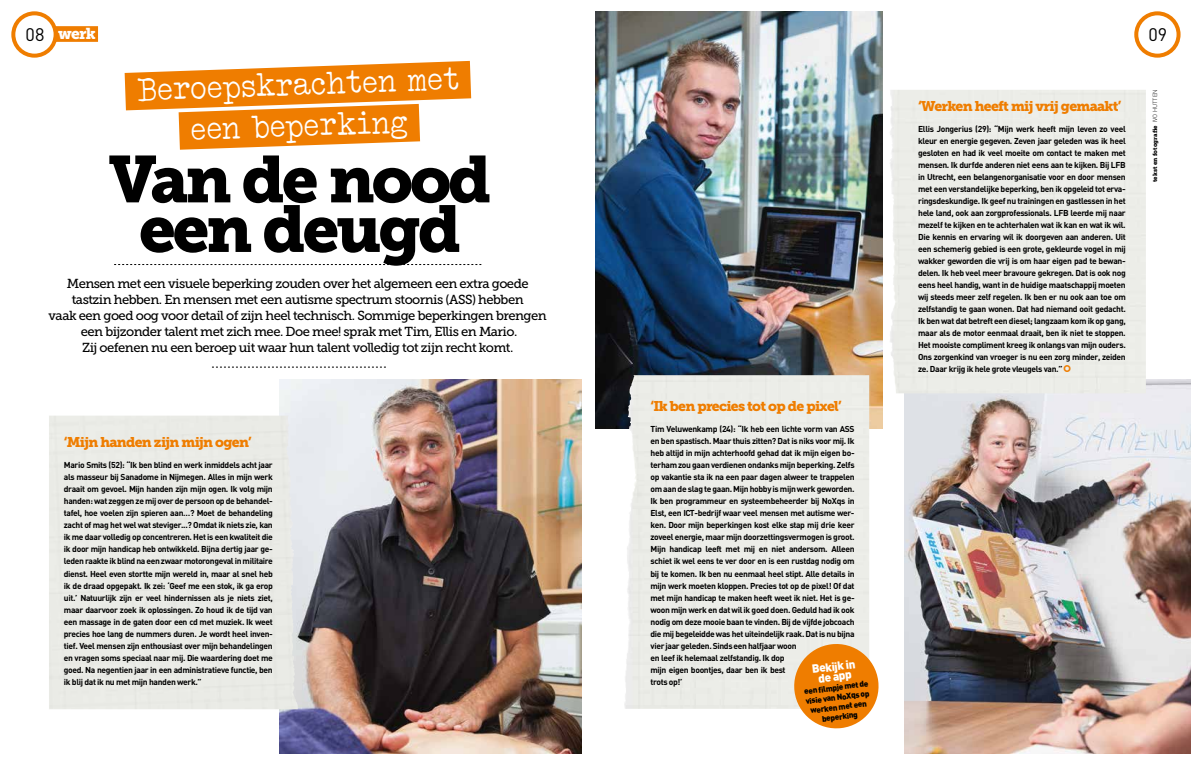
<style>
.page{position:relative;width:1191px;height:766px;background:#fff}
.page>*{position:absolute;margin:0;border:0;box-sizing:border-box;transform-origin:0 0}
.t1{font:65.5px/49.5px "Museo Slab 900";letter-spacing:-.05em;color:#000;text-align:center}
.t2{font:18px "DIN";color:#000}
.t3{font:15.7px "Museo Slab 900";color:#fff}
.t4{font:14px "Museo Slab 900";letter-spacing:-.05em;color:#ef7d00}
.t5{font:13px/16px "Museo Slab 500";letter-spacing:-.04em;color:#000;text-align:center}
.t6{font:900 11.8px/10px "DIN";color:#fff;text-align:center}
.t7{font:700 8.5px/12px "DIN";letter-spacing:-.04em;color:#000;text-align:justify}
.t8{font:900 8.2px/9.8px "DIN";color:#000;text-align:center}
.t9{font:6px "Museo Slab 900";color:#000}
.s1{font-family:"DIN";font-weight:300}
</style>
<div class="page">
<img style="left:280px;top:379px;width:301px;height:374px">
<img style="left:595px;top:11px;width:287px;height:417px">
<img style="left:905px;top:379px;width:286px;height:374px">
<img style="left:627px;top:375px;width:9px;height:169px">
<img style="left:890px;top:90px;width:4px;height:143px">
<svg style="left:114px;top:264px;width:367px;height:1px"></svg>
<svg style="left:212px;top:367px;width:174px;height:1px"></svg>
<div style="left:55px;top:26px;width:43px;height:16px;background:#ef7d00"></div>
<svg style="left:87px;top:41px;width:385px;height:70px"></svg>
<svg style="left:791px;top:641px;width:88px;height:88px;background:#f09e44"></svg>
<div style="left:1134px;top:11px;width:46px;height:47px;border:4px solid #ef7d00;border-radius:50%"></div>
<div style="left:11px;top:11px;width:47px;height:47px;border:4px solid #ef7d00;border-radius:50%"></div>
<svg style="left:1063px;top:365px;width:7px;height:7px"></svg>
<svg style="left:138px;top:67px;width:320px;height:83px"></svg>
<h3 class="t3" style="left:58px;top:24px;width:39px">werk</h3>
<h2 class="t2" style="left:26px;top:24px;width:20px">08</h2>
<h2 class="t2" style="left:1148px;top:24px;width:20px">09</h2>
<h1 class="t1" style="left:109px;top:155px;width:384px">Van de nood een deugd</h1>
<p class="t5" style="left:49px;top:275px;width:500px">Mensen met een visuele beperking zouden over het algemeen een extra goede tastzin hebben. En mensen met een autisme spectrum stoornis (ASS) hebben<br>vaak een goed oog voor detail of zijn heel technisch. Sommige beperkingen brengen een bijzonder talent met zich mee. Doe mee! sprak met Tim, Ellis en Mario.<br>Zij oefenen nu een beroep uit waar hun talent volledig tot zijn recht komt.</p>
<h3 class="t4" style="left:64px;top:433px;width:189px">‘Mijn handen zijn mijn ogen’</h3>
<p class="t7" style="left:64px;top:459px;width:210px">Mario Smits (52): “Ik ben blind en werk inmiddels acht jaar als masseur bij Sanadome in Nijmegen. Alles in mijn werk draait om gevoel. Mijn handen zijn mijn ogen. Ik volg mijn handen: wat zeggen ze mij over de persoon op de behandel&shy;tafel, hoe voelen zijn spieren aan…? Moet de behandeling zacht of mag het wel wat steviger...? Omdat ik niets zie, kan ik me daar volledig op concentreren. Het is een kwaliteit die ik door mijn handicap heb ontwikkeld. Bijna dertig jaar ge&shy;leden raakte ik blind na een zwaar motorongeval in militaire dienst. Heel even stortte mijn wereld in, maar al snel heb ik de draad opgepakt. Ik zei: ‘Geef me een stok, ik ga erop uit.’ Natuurlijk zijn er veel hindernissen als je niets ziet, maar daarvoor zoek ik oplossingen. Zo houd ik de tijd van een massage in de gaten door een cd met muziek. Ik weet precies hoe lang de nummers duren. Je wordt heel inven&shy;tief. Veel mensen zijn enthousiast over mijn behandelingen en vragen soms speciaal naar mij. Die waardering doet me goed. Na negentien jaar in een administratieve functie, ben ik blij dat ik nu met mijn handen werk.”</p>
<h3 class="t4" style="left:650px;top:398px;width:193px">‘Ik ben precies tot op de pixel’</h3>
<p class="t7" style="left:650px;top:423px;width:206px;text-align:left">Tim Veluwenkamp (24): “Ik heb een lichte vorm van ASS en ben spastisch. Maar thuis zitten? Dat is niks voor mij. Ik heb altijd in mijn achterhoofd gehad dat ik mijn eigen bo&shy;terham zou gaan verdienen ondanks mijn beperking. Zelfs op vakantie sta ik na een paar dagen alweer te trappelen om aan de slag te gaan. Mijn hobby is mijn werk geworden.<br>Ik ben programmeur en systeembeheerder bij NoXqs in Elst, een ICT-bedrijf waar veel mensen met autisme wer&shy;ken. Door mijn beperkingen kost elke stap mij drie keer zoveel energie, maar mijn doorzettingsvermogen is groot.<br>Mijn handicap leeft met mij en niet andersom. Alleen schiet ik wel eens te ver door en is een rustdag nodig om bij te komen. Ik ben nu eenmaal heel stipt. Alle details in mijn werk moeten kloppen. Precies tot op de pixel! Of dat met mijn handicap te maken heeft weet ik niet. Het is ge&shy;woon mijn werk en dat wil ik goed doen. Geduld had ik ook nodig om deze mooie baan te vinden. Bij de vijfde jobcoach die mij begeleidde was het uiteindelijk raak. Dat is nu bijna vier jaar geleden. Sinds een halfjaar woon<br>en leef ik helemaal zelfstandig. Ik dop<br>mijn eigen boontjes, daar ben ik best<br>trots op!’</p>
<h3 class="t6" style="left:811px;top:663px;width:45px;rotate:-7deg">Bekijk in de app</h3>
<p class="t8" style="left:803px;top:685px;width:66px;rotate:-7deg">een fi lmpje met de visie van NoXqs op werken met een beperking</p>
<h3 class="t4" style="left:918px;top:98px;width:205px">‘Werken heeft mij vrij gemaakt’</h3>
<p class="t7" style="left:918px;top:123px;width:209px">Ellis Jongerius (29): “Mijn werk heeft mijn leven zo veel kleur en energie gegeven. Zeven jaar geleden was ik heel gesloten en had ik veel moeite om contact te maken met mensen. Ik durfde anderen niet eens aan te kijken. Bij LFB in Utrecht, een belangenorganisatie voor en door mensen met een verstandelijke beperking, ben ik opgeleid tot erva&shy;ringsdeskundige. Ik geef nu trainingen en gastlessen in het hele land, ook aan zorgprofessionals. LFB leerde mij naar mezelf te kijken en te achterhalen wat ik kan en wat ik wil.<br>Die kennis en ervaring wil ik doorgeven aan anderen. Uit een schemerig gebied is een grote, gekleurde vogel in mij wakker geworden die vrij is om haar eigen pad te bewan&shy;delen. Ik heb veel meer bravoure gekregen. Dat is ook nog eens heel handig, want in de huidige maatschappij moeten wij steeds meer zelf regelen. Ik ben er nu ook aan toe om zelfstandig te gaan wonen. Dat had niemand ooit gedacht.<br>Ik ben wat dat betreft een diesel; langzaam kom ik op gang, maar als de motor eenmaal draait, ben ik niet te stoppen.<br>Het mooiste compliment kreeg ik onlangs van mijn ouders.<br>Ons zorgenkind van vroeger is nu een zorg minder, zeiden ze. Daar krijg ik hele grote vleugels van.”</p>
<p class="t9" style="left:1151px;top:182px;width:94px;rotate:-90deg">tekst en fotografie <span class="s1">IVO HUTTEN</span></p>
</div>
